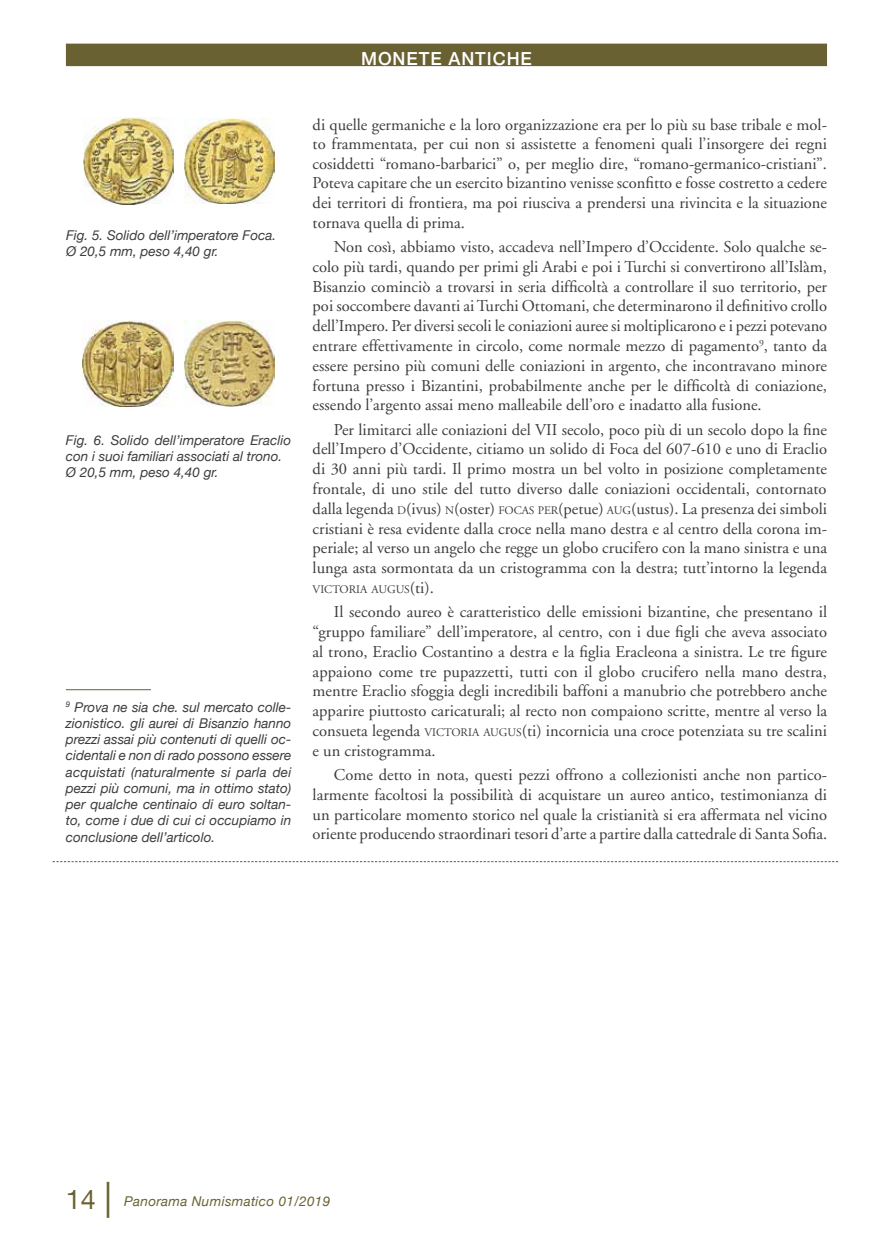
<style>
.page{position:relative;width:893px;height:1234px;background:#fff}
.page>*{position:absolute;margin:0;border:0;box-sizing:border-box;transform-origin:0 0}
.t1{font:italic 36px "Helvetica Neue";color:#6a6132}
.t2{font:27px "Helvetica Neue";color:#6a6132}
.t3{font:500 18px "Helvetica Neue";letter-spacing:.05em;color:#fff}
.t4{font:16.5px/19.8px "Adobe Garamond";color:#3c3c3b;text-align:justify}
.t5{font:italic 13.5px/16.2px "Helvetica Neue";color:#3c3c3b}
.t6{font:italic 13.5px "Helvetica Neue";letter-spacing:.025em;color:#6a6132}
.t7{font:11.55px "Adobe Garamond";color:#3c3c3b}
.s1{font-size:11.55px}
.s2{font-size:16.5px}
</style>
<div class="page">
<hr style="left:66px;top:689px;width:85px;height:1px;background:#6a6132">
<img style="left:83px;top:117px;width:90px;height:87px">
<img style="left:184px;top:118px;width:90px;height:85px">
<img style="left:83px;top:320px;width:91px;height:86px">
<img style="left:184px;top:320px;width:90px;height:86px">
<svg style="left:53px;top:861px;width:785px;height:1px"></svg>
<div style="left:66px;top:44px;width:761px;height:22px;background:#6a6132"></div>
<p class="t5" style="left:66px;top:227px;width:212px">Fig. 5. Solido dell’imperatore Foca.<br>Ø 20,5 mm, peso 4,40 gr.</p>
<p class="t5" style="left:66px;top:432px;width:227px">Fig. 6. Solido dell’imperatore Eraclio con i suoi familiari associati al trono.<br>Ø 20,5 mm, peso 4,40 gr.</p>
<p class="t5" style="left:66px;top:699px;width:227px;text-align:justify"><sup>9</sup> Prova ne sia che. sul mercato colle&shy;zionistico. gli aurei di Bisanzio hanno prezzi assai più contenuti di quelli oc&shy;cidentali e non di rado possono essere acquistati (naturalmente si parla dei pezzi più comuni, ma in ottimo stato) per qualche centinaio di euro soltan&shy;to, come i due di cui ci occupiamo in conclusione dell’articolo.</p>
<p class="t3" style="left:361px;top:52px;width:172px">MONETE ANTICHE</p>
<p class="t4" style="left:313px;top:115px;width:516px">di quelle germaniche e la loro organizzazione era per lo più su base tribale e mol&shy;to frammentata, per cui non si assistette a fenomeni quali l’insorgere dei regni cosiddetti “romano-barbarici” o, per meglio dire, “romano-germanico-cristiani”.<br>Poteva capitare che un esercito bizantino venisse sconfitto e fosse costretto a cedere dei territori di frontiera, ma poi riusciva a prendersi una rivincita e la situazione tornava quella di prima.</p>
<p class="t4" style="left:313px;top:237px;width:516px;text-indent:21px">Non così, abbiamo visto, accadeva nell’Impero d’Occidente. Solo qualche se&shy;colo più tardi, quando per primi gli Arabi e poi i Turchi si convertirono all’Islàm, Bisanzio cominciò a trovarsi in seria difficoltà a controllare il suo territorio, per poi soccombere davanti ai Turchi Ottomani, che determinarono il definitivo crollo dell’Impero. Per diversi secoli le coniazioni auree si moltiplicarono e i pezzi potevano entrare effettivamente in circolo, come normale mezzo di pagamento<sup>9</sup>, tanto da essere persino più comuni delle coniazioni in argento, che incontravano minore fortuna presso i Bizantini, probabilmente anche per le difficoltà di coniazione, essendo l’argento assai meno malleabile dell’oro e inadatto alla fusione.</p>
<p class="t4" style="left:313px;top:419px;width:516px;text-indent:21px">Per limitarci alle coniazioni del VII secolo, poco più di un secolo dopo la fine dell’Impero d’Occidente, citiamo un solido di Foca del 607-610 e uno di Eraclio di 30 anni più tardi. Il primo mostra un bel volto in posizione completamente frontale, di uno stile del tutto diverso dalle coniazioni occidentali, contornato dalla legenda <span class="s1">D</span>(ivus) <span class="s1">N</span>(oster) <span class="s1">FOCAS PER</span>(petue) <span class="s1">AUG</span>(ustus). La presenza dei simboli cristiani è resa evidente dalla croce nella mano destra e al centro della corona im&shy;periale; al verso un angelo che regge un globo crucifero con la mano sinistra e una lunga asta sormontata da un cristogramma con la destra; tutt’intorno la legenda</p>
<p class="t7" style="left:313px;top:583px;width:123px">VICTORIA AUGUS<span class="s2">(ti).</span></p>
<p class="t4" style="left:313px;top:602px;width:516px;text-indent:21px">Il secondo aureo è caratteristico delle emissioni bizantine, che presentano il “gruppo familiare” dell’imperatore, al centro, con i due figli che aveva associato al trono, Eraclio Costantino a destra e la figlia Eracleona a sinistra. Le tre figure appaiono come tre pupazzetti, tutti con il globo crucifero nella mano destra, mentre Eraclio sfoggia degli incredibili baffoni a manubrio che potrebbero anche apparire piuttosto caricaturali; al recto non compaiono scritte, mentre al verso la consueta legenda <span class="s1">VICTORIA AUGUS</span>(ti) incornicia una croce potenziata su tre scalini e un cristogramma.</p>
<p class="t4" style="left:313px;top:765px;width:516px;text-indent:21px">Come detto in nota, questi pezzi offrono a collezionisti anche non partico&shy;larmente facoltosi la possibilità di acquistare un aureo antico, testimonianza di un particolare momento storico nel quale la cristianità si era affermata nel vicino oriente producendo straordinari tesori d’arte a partire dalla cattedrale di Santa Sofia.</p>
<h2 class="t2" style="left:66px;top:1179px;width:32px">14</h2>
<h1 class="t1" style="left:104px;top:1171px;width:9px">|</h1>
<p class="t6" style="left:124px;top:1190px;width:208px">Panorama Numismatico 01/2019</p>
</div>
